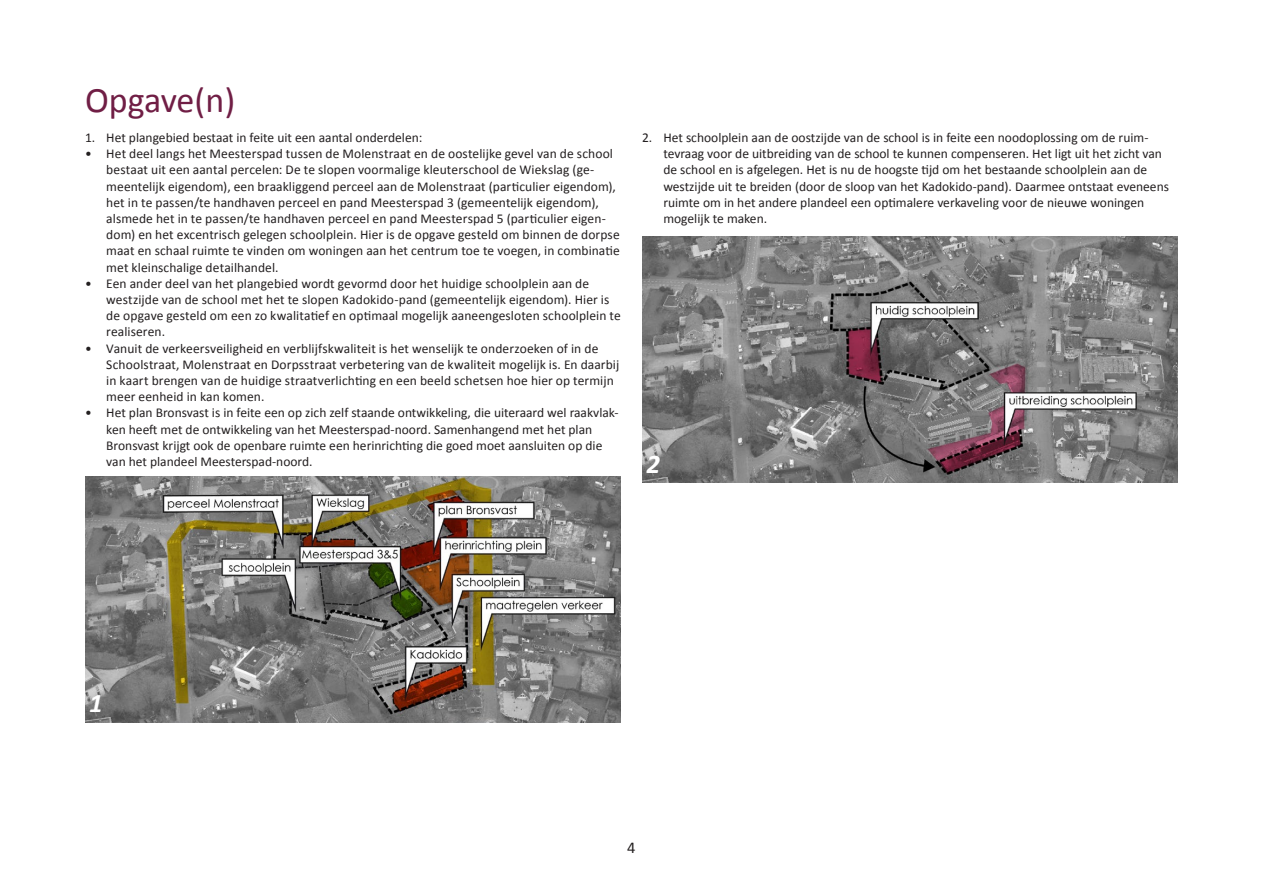
<style>
.page{position:relative;width:1263px;height:893px;background:#fff}
.page>*{position:absolute;margin:0;border:0;box-sizing:border-box;transform-origin:0 0}
.kop{font:36px "Calibri";letter-spacing:-.01em;color:#701e45}
.kop-2{font:italic 700 27px "Calibri";color:#fff}
.t1{font:16.5px "Calibri";color:#231f20}
.t2{font:13.5px/16.2px "Calibri";letter-spacing:.005em;color:#231f20}
</style>
<div class="page">
<img style="left:85px;top:477px;width:536px;height:245px">
<img style="left:642px;top:236px;width:536px;height:247px">
<p class="kop" style="left:85px;top:78px;width:152px">Opgave(n)</p>
<p class="t2" style="left:85px;top:129px;width:339px">1. Het plangebied bestaat in feite uit een aantal onderdelen:</p>
<p class="t2" style="left:106px;top:145px;width:515px;text-indent:-21px">• Het deel langs het Meesterspad tussen de Molenstraat en de oostelijke gevel van de school bestaat uit een aantal percelen: De te slopen voormalige kleuterschool de Wiekslag (ge&shy;meentelijk eigendom), een braakliggend perceel aan de Molenstraat (particulier eigendom), het in te passen/te handhaven perceel en pand Meesterspad 3 (gemeentelijk eigendom), alsmede het in te passen/te handhaven perceel en pand Meesterspad 5 (particulier eigen&shy;dom) en het excentrisch gelegen schoolplein. Hier is de opgave gesteld om binnen de dorpse maat en schaal ruimte te vinden om woningen aan het centrum toe te voegen, in combinatie met kleinschalige detailhandel.</p>
<p class="t2" style="left:106px;top:275px;width:516px;text-indent:-21px">• Een ander deel van het plangebied wordt gevormd door het huidige schoolplein aan de westzijde van de school met het te slopen Kadokido-pand (gemeentelijk eigendom). Hier is de opgave gesteld om een zo kwalitatief en optimaal mogelijk aaneengesloten schoolplein te realiseren.</p>
<p class="t2" style="left:106px;top:339px;width:514px;text-indent:-21px">• Vanuit de verkeersveiligheid en verblijfskwaliteit is het wenselijk te onderzoeken of in de Schoolstraat, Molenstraat en Dorpsstraat verbetering van de kwaliteit mogelijk is. En daarbij in kaart brengen van de huidige straatverlichting en een beeld schetsen hoe hier op termijn meer eenheid in kan komen.</p>
<p class="t2" style="left:106px;top:404px;width:514px;text-indent:-21px">• Het plan Bronsvast is in feite een op zich zelf staande ontwikkeling, die uiteraard wel raakvlak&shy;ken heeft met de ontwikkeling van het Meesterspad-noord. Samenhangend met het plan Bronsvast krijgt ook de openbare ruimte een herinrichting die goed moet aansluiten op die van het plandeel Meesterspad-noord.</p>
<p class="t2" style="left:663px;top:129px;width:507px;text-indent:-21px">2. Het schoolplein aan de oostzijde van de school is in feite een noodoplossing om de ruim&shy;tevraag voor de uitbreiding van de school te kunnen compenseren. Het ligt uit het zicht van de school en is afgelegen. Het is nu de hoogste tijd om het bestaande schoolplein aan de westzijde uit te breiden (door de sloop van het Kadokido-pand). Daarmee ontstaat eveneens ruimte om in het andere plandeel een optimalere verkaveling voor de nieuwe woningen mogelijk te maken.</p>
<p class="kop-2" style="left:646px;top:447px;width:15px">2</p>
<p class="kop-2" style="left:89px;top:687px;width:15px">1</p>
<p class="t1" style="left:627px;top:837px;width:10px">4</p>
</div>
